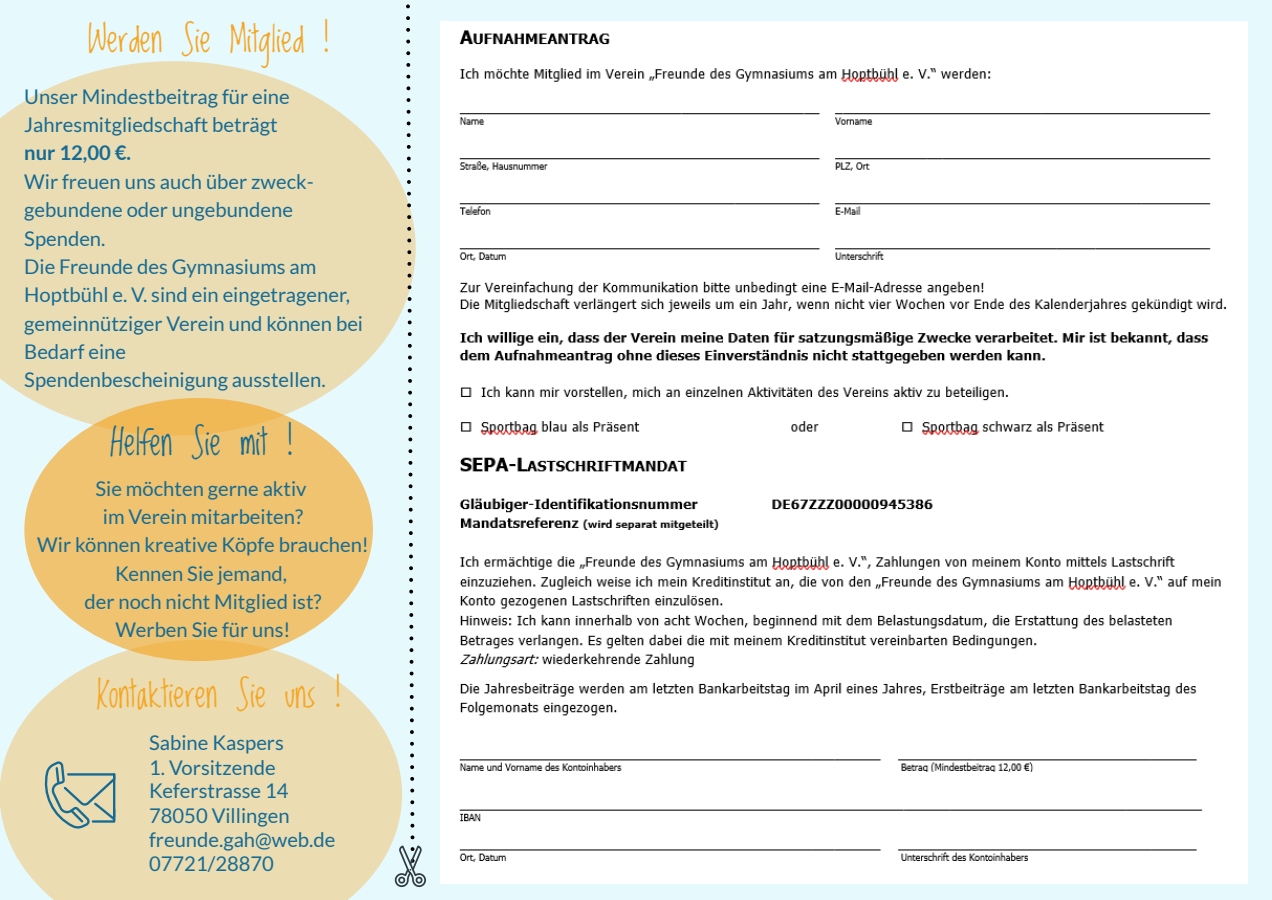
<style>
.page{position:relative;width:1272px;height:900px;background:#fff}
.page>*{position:absolute;margin:0;border:0;box-sizing:border-box;transform-origin:0 0}
.t1{font:36px "Lovedbythe King";color:#f5a623}
.t2{font:36px "Lovedbythe King";color:#166b95}
.t3{font:20.25px/28.3px "Lato";color:#166b95}
.s1{font-weight:700}
</style>
<div class="page">
<div style="left:0;top:0;width:1272px;height:899px;background:#e6f9fd"></div>
<svg style="left:0;top:640px;width:402px;height:259px;fill:#ebdcb1"></svg>
<div style="left:24px;top:398px;width:349px;height:263px;background:#efc36f;border-radius:50%"></div>
<svg style="left:0;top:61px;width:394px;height:375px;background:#eadfb8"></svg>
<svg style="left:394px;top:4px;width:32px;height:883px"></svg>
<img style="left:440px;top:22px;width:808px;height:862px">
<svg style="left:42px;top:761px;width:73px;height:68px;background:#c0c5ab"></svg>
<p class="t1" style="left:88px;top:18px;width:245px">Werden Sie Mitglied !</p>
<p class="t3" style="left:24px;top:82px;width:267px">Unser Mindestbeitrag für eine<br>Jahresmitgliedschaft beträgt</p>
<p class="t3" style="left:24px;top:138px;width:291px"><span class="s1">nur 12,00 €.<br></span>Wir freuen uns auch über zweck&shy;gebundene oder ungebundene<br>Spenden.</p>
<p class="t3" style="left:24px;top:252px;width:340px">Die Freunde des Gymnasiums am<br>Hoptbühl e. V. sind ein eingetragener, gemeinnütziger Verein und können bei<br>Bedarf eine<br>Spendenbescheinigung ausstellen.</p>
<p class="t2" style="left:111px;top:422px;width:186px">Helfen Sie mit !</p>
<p class="t3" style="left:96px;top:474px;width:213px">Sie möchten gerne aktiv</p>
<p class="t3" style="left:37px;top:502px;width:333px;text-align:center">im Verein mitarbeiten?<br>Wir können kreative Köpfe brauchen!<br>Kennen Sie jemand,</p>
<p class="t3" style="left:84px;top:588px;width:239px;text-align:center">der noch nicht Mitglied ist?<br>Werben Sie für uns!</p>
<p class="t1" style="left:97px;top:674px;width:248px">Kontaktieren Sie uns !</p>
<p class="t3" style="left:149px;top:728px;width:136px">Sabine Kaspers</p>
<p class="t3" style="left:149px;top:753px;width:128px">1. Vorsitzende</p>
<p class="t3" style="left:149px;top:776px;width:141px">Keferstrasse 14</p>
<p class="t3" style="left:149px;top:801px;width:142px">78050 Villingen</p>
<p class="t3" style="left:149px;top:825px;width:188px">freunde.gah@web.de</p>
<p class="t3" style="left:149px;top:849px;width:126px">07721/28870</p>
</div>
